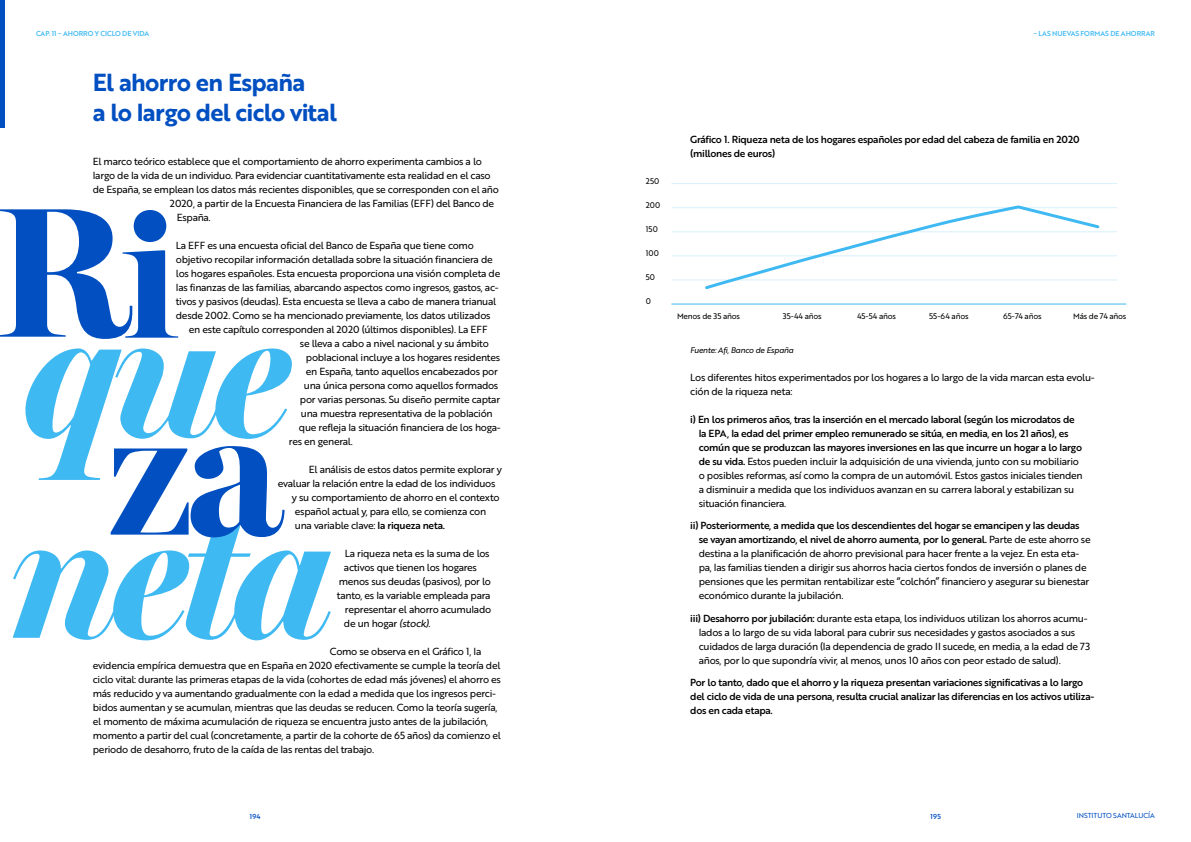
<style>
.page{position:relative;width:1191px;height:842px;background:#fff}
.page>*{position:absolute;margin:0;border:0;box-sizing:border-box;transform-origin:0 0}
.t1{font:24px/30px "Brother 1816 Bold";letter-spacing:-.03em;color:#014fc1}
.t2{font:10px/14px "Brother 1816 Regular";letter-spacing:-.03em;color:#000}
.t3{font:10px/14px "Brother 1816 Medium";letter-spacing:-.03em;color:#000}
.t4{font:8px "Brother 1816 Regular";letter-spacing:-.03em;color:#000}
.t5{font:8px "Brother 1816 Regular Italic";letter-spacing:-.03em;color:#000}
.t6{font:7px "Brother 1816 Medium";color:#3fb9f2}
.t7{font:7px "Brother 1816 Regular";color:#014fc1}
.t8{font:7px "Brother 1816 Medium";letter-spacing:.04em;color:#014fc1}
.s1{font-family:"Brother 1816 Medium"}
.s2{font-family:"Brother 1816 Regular Italic"}
.s3{font-family:"Brother 1816 Regular"}
</style>
<div class="page">
<svg style="left:13px;top:348px;width:318px;height:292px"></svg>
<svg style="left:0;top:209px;width:178px;height:130px"></svg>
<hr style="left:671px;top:280px;width:446px;height:1px;background:#d8f1fc">
<hr style="left:671px;top:183px;width:446px;height:1px;background:#d8f1fc">
<hr style="left:671px;top:256px;width:446px;height:1px;background:#d8f1fc">
<hr style="left:671px;top:231px;width:446px;height:1px;background:#d8f1fc">
<hr style="left:671px;top:207px;width:446px;height:1px;background:#d8f1fc">
<hr style="left:671px;top:304px;width:455px;height:1px;background:#3fb9f2">
<svg style="left:703px;top:207px;width:398px;height:83px"></svg>
<div style="left:0;top:0;width:5px;height:128px;background:#014fc1"></div>
<p class="t6" style="left:36px;top:28px;width:115px">CAP. 11 ~ AHORRO Y CICLO DE VIDA</p>
<h1 class="t1" style="left:93px;top:67px;width:246px">El ahorro en España<br>a lo largo del ciclo vital</h1>
<p class="t2" style="left:93px;top:154px;width:390px">El marco teórico establece que el comportamiento de ahorro experimenta cambios a lo</p>
<p class="t2" style="left:93px;top:168px;width:399px">largo de la vida de un individuo. Para evidenciar cuantitativamente esta realidad en el caso</p>
<p class="t2" style="left:93px;top:182px;width:407px">de España, se emplean los datos más recientes disponibles, que se corresponden con el año</p>
<p class="t2" style="left:170px;top:196px;width:326px">2020, a partir de la Encuesta Financiera de las Familias (EFF) del Banco de</p>
<p class="t2" style="left:177px;top:210px;width:35px">España.</p>
<p class="t2" style="left:176px;top:238px;width:299px">La EFF es una encuesta oficial del Banco de España que tiene como</p>
<p class="t2" style="left:176px;top:252px;width:318px">objetivo recopilar información detallada sobre la situación financiera de</p>
<p class="t2" style="left:176px;top:266px;width:326px">los hogares españoles. Esta encuesta proporciona una visión completa de</p>
<p class="t2" style="left:176px;top:280px;width:324px">las finanzas de las familias, abarcando aspectos como ingresos, gastos, ac-</p>
<p class="t2" style="left:176px;top:294px;width:322px">tivos y pasivos (deudas). Esta encuesta se lleva a cabo de manera trianual</p>
<p class="t2" style="left:176px;top:308px;width:316px">desde 2002. Como se ha mencionado previamente, los datos utilizados</p>
<p class="t2" style="left:189px;top:322px;width:300px">en este capítulo corresponden al 2020 (últimos disponibles). La EFF</p>
<p class="t2" style="left:300px;top:336px;width:190px">se lleva a cabo a nivel nacional y su ámbito</p>
<p class="t2" style="left:306px;top:350px;width:196px">poblacional incluye a los hogares residentes</p>
<p class="t2" style="left:306px;top:364px;width:193px">en España, tanto aquellos encabezados por</p>
<p class="t2" style="left:304px;top:378px;width:196px">una única persona como aquellos formados</p>
<p class="t2" style="left:300px;top:392px;width:202px">por varias personas. Su diseño permite captar</p>
<p class="t2" style="left:301px;top:406px;width:193px">una muestra representativa de la población</p>
<p class="t2" style="left:299px;top:420px;width:203px">que refleja la situación financiera de los hoga-</p>
<p class="t2" style="left:289px;top:434px;width:65px">res en general.</p>
<p class="t2" style="left:309px;top:462px;width:194px">El análisis de estos datos permite explorar y</p>
<p class="t2" style="left:278px;top:476px;width:219px">evaluar la relación entre la edad de los individuos</p>
<p class="t2" style="left:292px;top:490px;width:209px">y su comportamiento de ahorro en el contexto</p>
<p class="t2" style="left:295px;top:504px;width:193px">español actual y, para ello, se comienza con</p>
<p class="t2" style="left:295px;top:518px;width:152px">una variable clave: <span class="s1">la riqueza neta.</span></p>
<p class="t2" style="left:345px;top:546px;width:146px">La riqueza neta es la suma de los</p>
<p class="t2" style="left:344px;top:560px;width:134px">activos que tienen los hogares</p>
<p class="t2" style="left:339px;top:574px;width:154px">menos sus deudas (pasivos), por lo</p>
<p class="t2" style="left:337px;top:588px;width:155px">tanto, es la variable empleada para</p>
<p class="t2" style="left:345px;top:602px;width:148px">representar el ahorro acumulado</p>
<p class="t2" style="left:344px;top:616px;width:88px">de un hogar <span class="s2">(stock)</span>.</p>
<p class="t2" style="left:93px;top:644px;width:409px;text-indent:237px">Como se observa en el Gráfico 1, la evidencia empírica demuestra que en España en 2020 efectivamente se cumple la teoría del ciclo vital: durante las primeras etapas de la vida (cohortes de edad más jóvenes) el ahorro es más reducido y va aumentando gradualmente con la edad a medida que los ingresos perci&shy;bidos aumentan y se acumulan, mientras que las deudas se reducen. Como la teoría sugería, el momento de máxima acumulación de riqueza se encuentra justo antes de la jubilación, momento a partir del cual (concretamente, a partir de la cohorte de 65 años) da comienzo el periodo de desahorro, fruto de la caída de las rentas del trabajo.</p>
<p class="t6" style="left:1033px;top:28px;width:123px">~ LAS NUEVAS FORMAS DE AHORRAR</p>
<p class="t4" style="left:646px;top:175px;width:15px">250</p>
<p class="t4" style="left:646px;top:199px;width:16px">200</p>
<p class="t4" style="left:646px;top:223px;width:14px">150</p>
<p class="t4" style="left:646px;top:247px;width:15px">100</p>
<p class="t4" style="left:646px;top:271px;width:11px">50</p>
<p class="t4" style="left:646px;top:295px;width:7px">0</p>
<p class="t3" style="left:690px;top:132px;width:391px">Gráfico 1. Riqueza neta de los hogares españoles por edad del cabeza de familia en 2020 (millones de euros)</p>
<p class="t4" style="left:677px;top:310px;width:64px">Menos de 35 años</p>
<p class="t4" style="left:783px;top:310px;width:40px">35-44 años</p>
<p class="t4" style="left:857px;top:310px;width:40px">45-54 años</p>
<p class="t4" style="left:929px;top:310px;width:41px">55-64 años</p>
<p class="t4" style="left:1003px;top:310px;width:40px">65-74 años</p>
<p class="t4" style="left:1073px;top:310px;width:55px">Más de 74 años</p>
<p class="t5" style="left:690px;top:344px;width:105px">Fuente: Afi, Banco de España</p>
<p class="t2" style="left:690px;top:370px;width:406px">Los diferentes hitos experimentados por los hogares a lo largo de la vida marcan esta evolu&shy;ción de la riqueza neta:</p>
<p class="t3" style="left:699px;top:412px;width:385px;text-indent:-8px">i) En los primeros años, tras la inserción en el mercado laboral (según los microdatos de la EPA, la edad del primer empleo remunerado se sitúa, en media, en los 21 años), es común que se produzcan las mayores inversiones en las que incurre un hogar a lo largo</p>
<p class="t2" style="left:699px;top:454px;width:385px"><span class="s1">de su vida.</span> Estos pueden incluir la adquisición de una vivienda, junto con su mobiliario o posibles reformas, así como la compra de un automóvil. Estos gastos iniciales tienden a disminuir a medida que los individuos avanzan en su carrera laboral y estabilizan su situación financiera.</p>
<p class="t3" style="left:699px;top:518px;width:393px;text-indent:-8px">ii) Posteriormente, a medida que los descendientes del hogar se emancipen y las deudas se vayan amortizando, el nivel de ahorro aumenta, por lo general. <span class="s3">Parte de este ahorro se</span></p>
<p class="t2" style="left:699px;top:546px;width:392px">destina a la planificación de ahorro previsional para hacer frente a la vejez. En esta eta&shy;pa, las familias tienden a dirigir sus ahorros hacia ciertos fondos de inversión o planes de pensiones que les permitan rentabilizar este “colchón” financiero y asegurar su bienestar económico durante la jubilación.</p>
<p class="t2" style="left:699px;top:611px;width:393px;text-indent:-8px"><span class="s1">iii) Desahorro por jubilación:</span> durante esta etapa, los individuos utilizan los ahorros acumu&shy;lados a lo largo de su vida laboral para cubrir sus necesidades y gastos asociados a sus cuidados de larga duración (la dependencia de grado II sucede, en media, a la edad de 73 años, por lo que supondría vivir, al menos, unos 10 años con peor estado de salud).</p>
<p class="t3" style="left:690px;top:675px;width:406px">Por lo tanto, dado que el ahorro y la riqueza presentan variaciones significativas a lo largo del ciclo de vida de una persona, resulta crucial analizar las diferencias en los activos utiliza&shy;dos en cada etapa.</p>
<p class="t8" style="left:250px;top:811px;width:12px">194</p>
<p class="t8" style="left:930px;top:811px;width:12px">195</p>
<p class="t7" style="left:1076px;top:811px;width:80px">INSTITUTO SANTALUCÍA</p>
</div>
